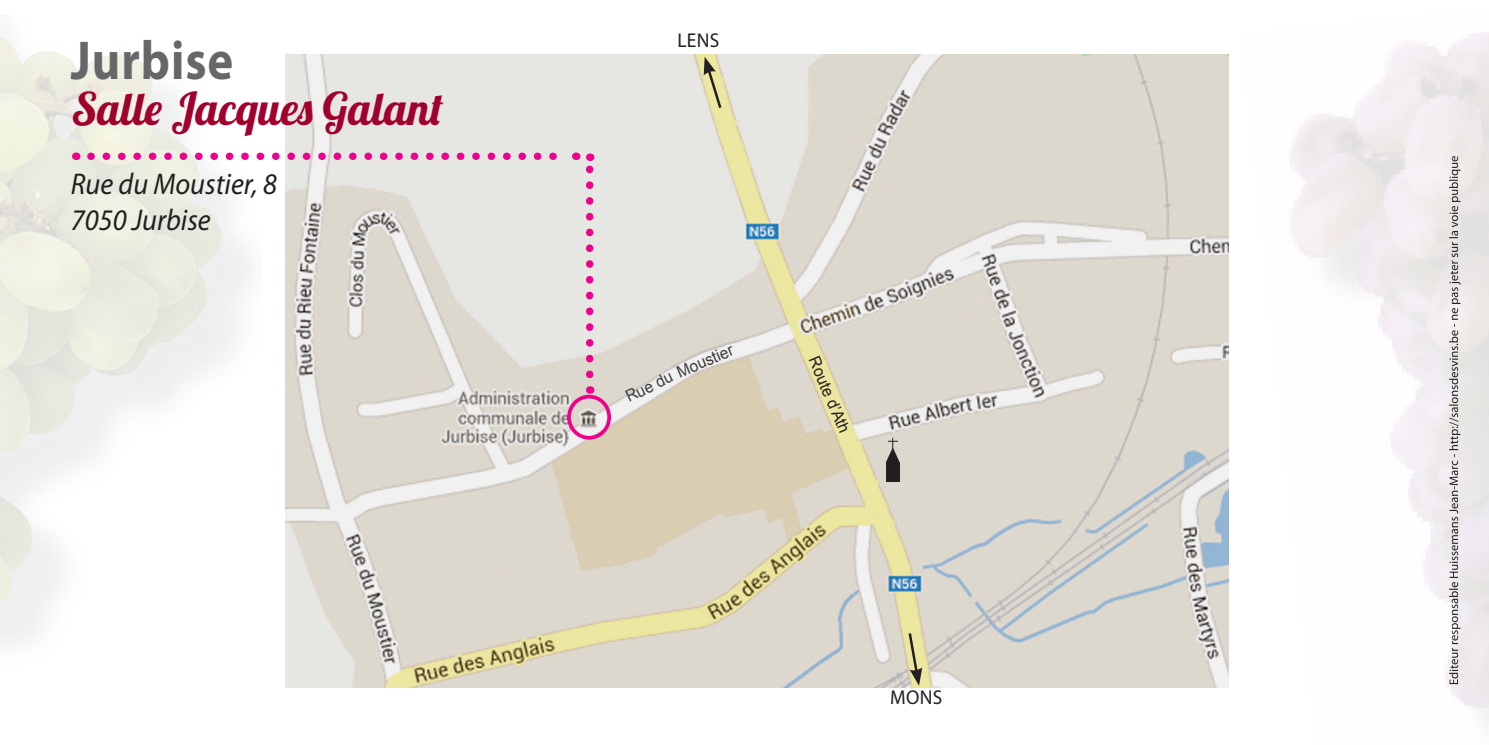
<style>
.page{position:relative;width:1489px;height:745px;background:#fff}
.page>*{position:absolute;margin:0;border:0;box-sizing:border-box;transform-origin:0 0}
.t1{font:700 55px "Myriad Pro";letter-spacing:.02em;color:#67676a;scale:.89 1}
.t2{font:45px "Lobster 1.4";color:#a1022d}
.t3{font:italic 30px "Myriad Pro";color:#231f20;scale:.94 1}
.t4{font:20px "Myriad Pro";letter-spacing:.02em;color:#231f20}
.t5{font:16px "Arial";color:#3c3c3d}
.t6{font:16px "Arial";color:#231f20}
</style>
<div class="page">
<img style="left:1289px;top:32px;width:199px;height:687px">
<img style="left:0;top:37px;width:251px;height:606px">
<img style="left:286px;top:55px;width:942px;height:632px">
<svg style="left:91px;top:152px;width:477px;height:8px;background:#ec99c7"></svg>
<svg style="left:586px;top:153px;width:7px;height:221px;background:#e888be"></svg>
<div style="left:567px;top:394px;width:44px;height:45px;border:4px solid #ed028c;border-radius:50%"></div>
<svg style="left:703px;top:57px;width:20px;height:54px"></svg>
<svg style="left:906px;top:630px;width:16px;height:55px"></svg>
<div style="left:885px;top:461px;width:14px;height:20px;background:#231f20"></div>
<svg style="left:885px;top:437px;width:14px;height:25px"></svg>
<svg style="left:1448px;top:156px;width:12px;height:527px;background:#c7c3c4"></svg>
<p class="t1" style="left:71px;top:24px;width:184px">Jurbise</p>
<p class="t2" style="left:72px;top:80px;width:373px">Salle Jacques Galant</p>
<p class="t3" style="left:71px;top:165px;width:221px">Rue du Moustier, 8</p>
<p class="t3" style="left:71px;top:201px;width:150px">7050 Jurbise</p>
<p class="t4" style="left:677px;top:28px;width:44px">LENS</p>
<p class="t5" style="left:673px;top:362px;width:61px;rotate:-23deg">Moustier</p>
<p class="t5" style="left:622px;top:388px;width:52px;rotate:-26deg">Rue du</p>
<p class="t6" style="left:823px;top:353px;width:83px;rotate:67deg">Route d’Ath</p>
<p class="t4" style="left:890px;top:684px;width:54px">MONS</p>
</div>
